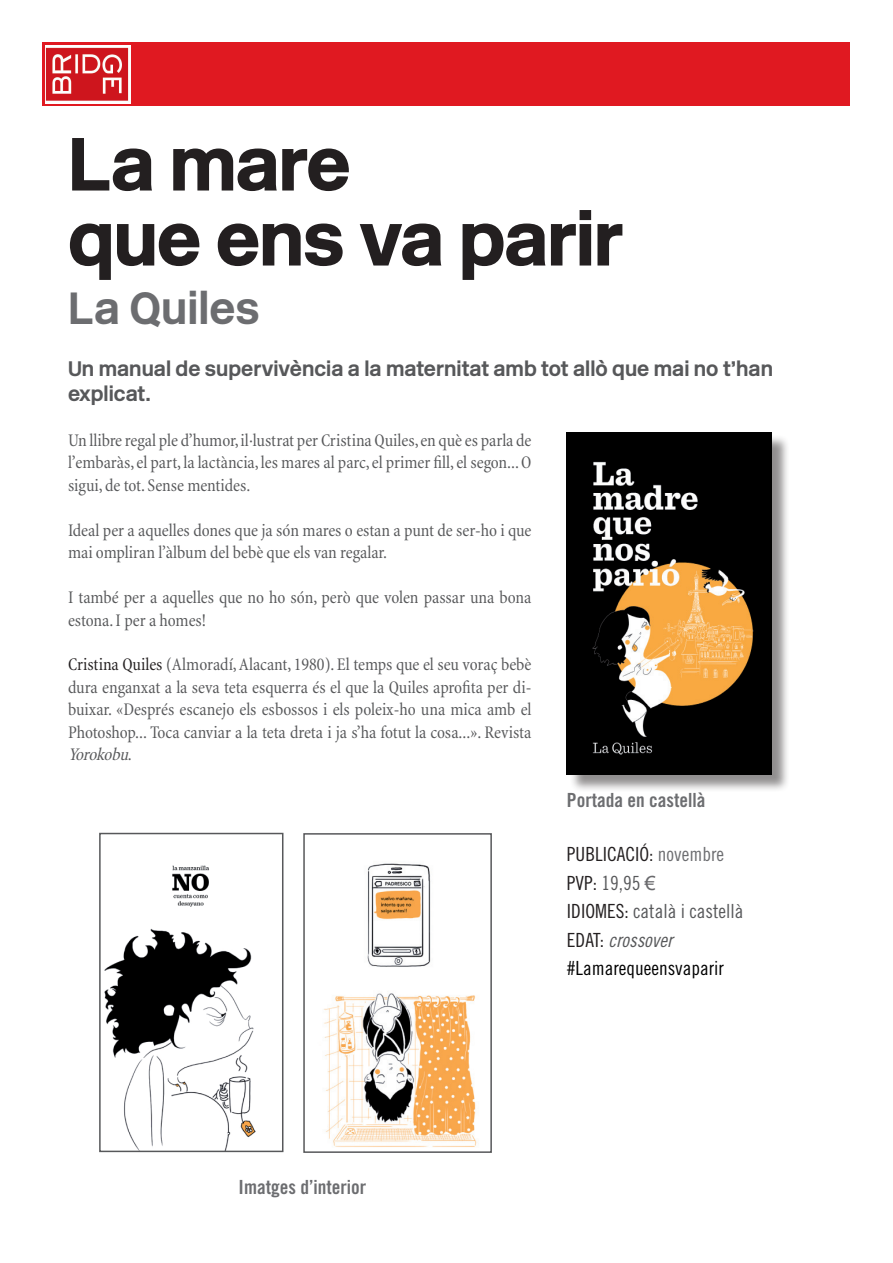
<style>
.page{position:relative;width:893px;height:1263px;background:#fff}
.page>*{position:absolute;margin:0;border:0;box-sizing:border-box;transform-origin:0 0}
.t1{font:900 75px/75px "New Rail Alphabet";letter-spacing:-.015em;color:#231f20}
.t2{font:700 45px "New Rail Alphabet";color:#6c6d70}
.t3{font:700 21px/25.5px "New Rail Alphabet";color:#57585a}
.t4{font:19.5px/28.5px "Trade Gothic Cond Eighteen";color:#231f20}
.t5{font:19.5px "Trade Gothic Bold Cond Twenty";color:#6c6d70}
.t6{font:condensed 18px/22.5px "Minion";letter-spacing:-.005em;color:#57585a;text-align:justify}
.s1{color:#231f20}
.s2{font-style:italic}
.s3{color:#6c6d70}
.s4{color:#57585a}
.s5{font-family:"Arial";color:#69696c}
.s6{font-style:italic;color:#57585a}
.s7{color:#000}
</style>
<div class="page">
<div style="left:43px;top:43px;width:807px;height:63px;background:#e01921"></div>
<img style="left:45px;top:46px;width:86px;height:57px">
<img style="left:104px;top:865px;width:152px;height:284px">
<div style="left:99px;top:833px;width:184px;height:319px;border:2px solid #57585a"></div>
<img style="left:323px;top:863px;width:154px;height:284px">
<div style="left:303px;top:833px;width:189px;height:320px;border:2px solid #57585a"></div>
<div style="left:569px;top:434px;width:222px;height:359px;background:#231f20;opacity:.5"></div>
<img style="left:567px;top:432px;width:205px;height:342px">
<h1 class="t1" style="left:68px;top:127px;width:557px">La mare<br>que ens va parir</h1>
<h2 class="t2" style="left:68px;top:278px;width:193px">La Quiles</h2>
<p class="t3" style="left:68px;top:355px;width:707px">Un manual de supervivència a la maternitat amb tot allò que mai no t’han explicat.</p>
<p class="t6" style="left:68px;top:429px;width:465px">Un llibre regal ple d’humor, il·lustrat per Cristina Quiles, en què es parla de l’embaràs, el part, la lactància, les mares al parc, el primer fill, el segon... O sigui, de tot. Sense mentides.</p>
<p class="t6" style="left:68px;top:519px;width:465px">Ideal per a aquelles dones que ja són mares o estan a punt de ser-ho i que mai ompliran l’àlbum del bebè que els van regalar.</p>
<p class="t6" style="left:68px;top:586px;width:465px">I també per a aquelles que no ho són, però que volen passar una bona estona. I per a homes!</p>
<p class="t6" style="left:68px;top:654px;width:465px"><span class="s1">Cristina Quiles</span> (Almoradí, Alacant, 1980). El temps que el seu voraç bebè dura enganxat a la seva teta esquerra és el que la Quiles aprofita per di&shy;buixar. «Després escanejo els esbossos i els poleix-ho una mica amb el Photoshop... Toca canviar a la teta dreta i ja s’ha fotut la cosa...». Revista <span class="s2">Yorokobu</span>.</p>
<p class="t5" style="left:567px;top:788px;width:140px">Portada en castellà</p>
<p class="t5" style="left:239px;top:1175px;width:129px">Imatges d’interior</p>
<p class="t4" style="left:567px;top:840px;width:178px">PUBLICACIÓ: <span class="s3">novembre<br></span>PVP: <span class="s4">19,95</span> <span class="s5">€<br></span>IDIOMES: <span class="s4">català i castellà<br></span>E D AT : <span class="s6">crossover </span><span class="s7">#Lamarequeensvaparir</span></p>
</div>
